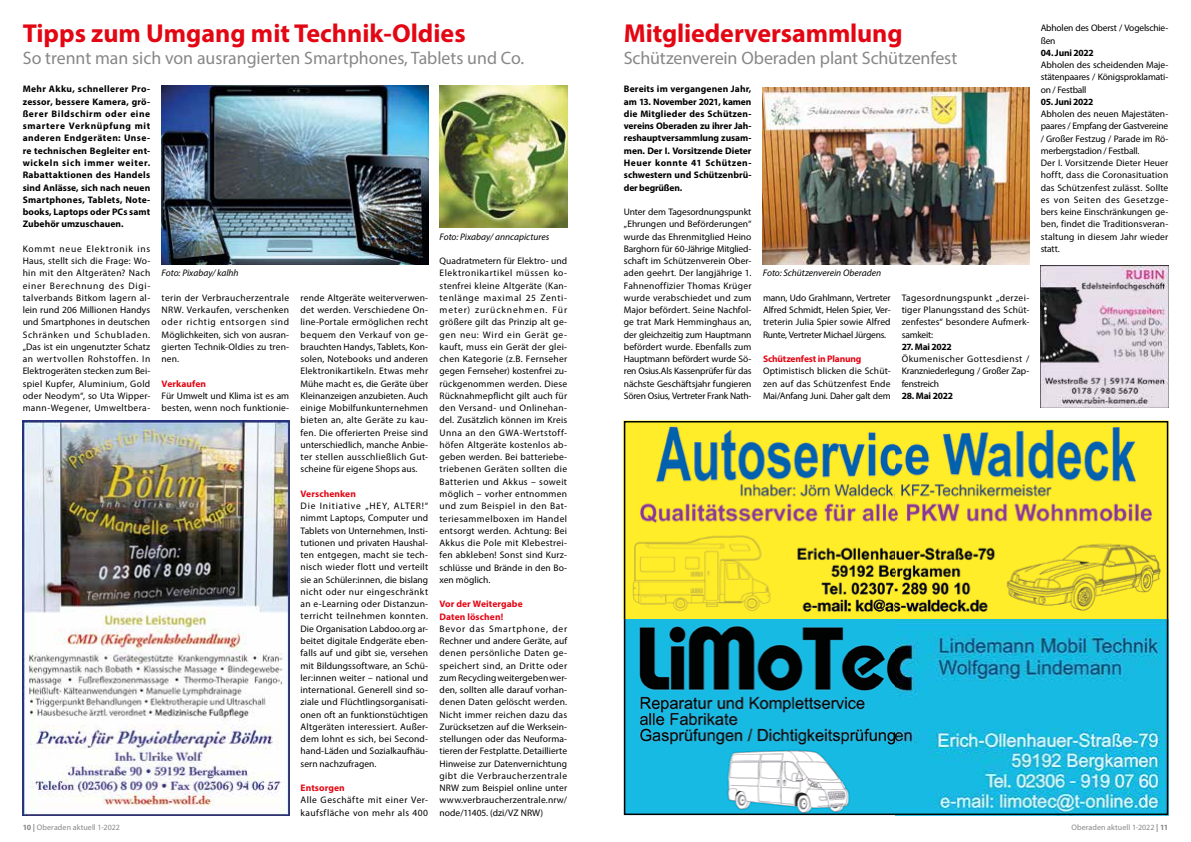
<style>
.page{position:relative;width:1191px;height:842px;background:#fff}
.page>*{position:absolute;margin:0;border:0;box-sizing:border-box;transform-origin:0 0}
.t1{font:700 26px "Myriad Pro";color:#e30613}
.t2{font:18px "Myriad Pro";color:#878787}
.t3{font:9.5px/12.3px "Myriad Pro";letter-spacing:.005em;color:#000;text-align:justify}
.t4{font:700 9.5px/12.3px "Myriad Pro";letter-spacing:.005em;color:#000;text-align:justify}
.t5{font:italic 9.5px "Myriad Pro";color:#000}
.t6{font:700 9.5px/12.3px "Myriad Pro";letter-spacing:.005em;color:#e30613}
.t7{font:9.5px/12.3px "Myriad Pro";letter-spacing:.05em;color:#000}
.t8{font:700 9.5px "Myriad Pro";letter-spacing:-.025em;color:#000}
.t9{font:9.5px/12.3px "Myriad Pro";letter-spacing:-.02em;color:#000}
.t10{font:700 9.5px "Myriad Pro";letter-spacing:-.02em;color:#e30613}
.t11{font:700 9.5px "Myriad Pro";letter-spacing:-.02em;color:#000}
.t12{font:8px "Myriad Pro";letter-spacing:.01em;color:#878787}
.s1{font-weight:700}
</style>
<div class="page">
<img style="left:763px;top:87px;width:266px;height:177px">
<img style="left:162px;top:86px;width:266px;height:178px">
<img style="left:439px;top:86px;width:128px;height:141px">
<img style="left:23px;top:421px;width:266px;height:394px">
<img style="left:627px;top:424px;width:538px;height:388px">
<div style="left:624px;top:421px;width:544px;height:394px;border:2px solid #000"></div>
<img style="left:1040px;top:265px;width:128px;height:142px">
<h1 class="t1" style="left:23px;top:16px;width:444px">Tipps zum Umgang mit Technik-Oldies</h1>
<h2 class="t2" style="left:23px;top:47px;width:503px">So trennt man sich von ausrangierten Smartphones, Tablets und Co.</h2>
<p class="t4" style="left:23px;top:83px;width:129px">Mehr Akku, schnellerer Pro&shy;zessor, bessere Kamera, grö&shy;ßerer Bildschirm oder eine smartere Verknüpfung mit anderen Endgeräten: Unse&shy;re technischen Begleiter ent&shy;wickeln sich immer weiter.<br>Rabattaktionen des Handels sind Anlässe, sich nach neuen Smartphones, Tablets, Note&shy;books, Laptops oder PCs samt Zubehör umzuschauen.</p>
<p class="t3" style="left:23px;top:242px;width:129px">Kommt neue Elektronik ins Haus, stellt sich die Frage: Wo&shy;hin mit den Altgeräten? Nach einer Berechnung des Digi&shy;talverbands Bitkom lagern al&shy;lein rund 206 Millionen Handys und Smartphones in deutschen Schränken und Schubladen. „Das ist ein ungenutzter Schatz an wertvollen Rohstoffen. In Elektrogeräten stecken zum Bei&shy;spiel Kupfer, Aluminium, Gold oder Neodym“, so Uta Wipper&shy;mann-Wegener, Umweltbera-</p>
<p class="t5" style="left:162px;top:267px;width:79px">Foto: Pixabay/ kalhh</p>
<p class="t3" style="left:162px;top:291px;width:129px">terin der Verbraucherzentrale NRW. Verkaufen, verschenken oder richtig entsorgen sind Möglichkeiten, sich von ausran&shy;gierten Technik-Oldies zu tren&shy;nen.</p>
<p class="t6" style="left:162px;top:377px;width:46px">Verkaufen</p>
<p class="t3" style="left:162px;top:389px;width:129px">Für Umwelt und Klima ist es am besten, wenn noch funktionie-</p>
<p class="t3" style="left:300px;top:291px;width:129px">rende Altgeräte weiterverwen&shy;det werden. Verschiedene On&shy;line-Portale ermöglichen recht bequem den Verkauf von ge&shy;brauchten Handys, Tablets, Kon&shy;solen, Notebooks und anderen Elektronikartikeln. Etwas mehr Mühe macht es, die Geräte über Kleinanzeigen anzubieten. Auch einige Mobilfunkunternehmen bieten an, alte Geräte zu kau&shy;fen. Die offerierten Preise sind unterschiedlich, manche Anbie&shy;ter stellen ausschließlich Gut&shy;scheine für eigene Shops aus.</p>
<p class="t6" style="left:300px;top:487px;width:57px">Verschenken</p>
<p class="t3" style="left:300px;top:500px;width:129px">Die Initiative „HEY, ALTER!“ nimmt Laptops, Computer und Tablets von Unternehmen, Insti&shy;tutionen und privaten Haushal&shy;ten entgegen, macht sie tech&shy;nisch wieder flott und verteilt sie an Schüler:innen, die bislang nicht oder nur eingeschränkt an e-Learning oder Distanzun&shy;terricht teilnehmen konnten.<br>Die Organisation Labdoo.org ar&shy;beitet digitale Endgeräte eben&shy;falls auf und gibt sie, versehen mit Bildungssoftware, an Schü&shy;ler:innen weiter – national und international. Generell sind so&shy;ziale und Flüchtlingsorganisati&shy;onen oft an funktionstüchtigen Altgeräten interessiert. Außer&shy;dem lohnt es sich, bei Second&shy;hand-Läden und Sozialkaufhäu&shy;sern nachzufragen.</p>
<p class="t6" style="left:300px;top:781px;width:46px">Entsorgen</p>
<p class="t7" style="left:300px;top:794px;width:129px">Alle Geschäfte mit einer Ver&shy;kaufsfläche von mehr als 400</p>
<p class="t5" style="left:439px;top:230px;width:111px">Foto: Pixabay/ anncapictures</p>
<p class="t3" style="left:439px;top:255px;width:129px">Quadratmetern für Elektro- und Elektronikartikel müssen ko&shy;stenfrei kleine Altgeräte (Kan&shy;tenlänge maximal 25 Zenti&shy;meter) zurücknehmen. Für größere gilt das Prinzip alt ge&shy;gen neu: Wird ein Gerät ge&shy;kauft, muss ein Gerät der glei&shy;chen Kategorie (z.B. Fernseher gegen Fernseher) kostenfrei zu&shy;rückgenommen werden. Diese Rücknahmepflicht gilt auch für den Versand- und Onlinehan&shy;del. Zusätzlich können im Kreis Unna an den GWA-Wertstoff&shy;höfen Altgeräte kostenlos ab&shy;geben werden. Bei batteriebe&shy;triebenen Geräten sollten die Batterien und Akkus – soweit möglich – vorher entnommen und zum Beispiel in den Bat&shy;teriesammelboxen im Handel entsorgt werden. Achtung: Bei Akkus die Pole mit Klebestrei&shy;fen abkleben! Sonst sind Kurz&shy;schlüsse und Brände in den Bo&shy;xen möglich.</p>
<p class="t6" style="left:439px;top:598px;width:85px">Vor der Weitergabe<br>Daten löschen!</p>
<p class="t3" style="left:439px;top:622px;width:129px">Bevor das Smartphone, der Rechner und andere Geräte, auf denen persönliche Daten ge&shy;speichert sind, an Dritte oder zum Recycling weitergeben wer&shy;den, sollten alle darauf vorhan&shy;denen Daten gelöscht werden.<br>Nicht immer reichen dazu das Zurücksetzen auf die Werksein&shy;stellungen oder das Neuforma&shy;tieren der Festplatte. Detaillierte Hinweise zur Datenvernichtung gibt die Verbraucherzentrale NRW zum Beispiel online unter www.verbraucherzentrale.nrw/ node/11405. (dzi/VZ NRW)</p>
<h1 class="t1" style="left:624px;top:17px;width:280px">Mitgliederversammlung</h1>
<h2 class="t2" style="left:624px;top:47px;width:335px">Schützenverein Oberaden plant Schützenfest</h2>
<p class="t4" style="left:624px;top:83px;width:129px">Bereits im vergangenen Jahr, am 13. November 2021, kamen die Mitglieder des Schützen&shy;vereins Oberaden zu ihrer Jah&shy;reshauptversammlung zusam&shy;men. Der I. Vorsitzende Dieter Heuer konnte 41 Schützen&shy;schwestern und Schützenbrü&shy;der begrüßen.</p>
<p class="t3" style="left:624px;top:206px;width:129px">Unter dem Tagesordnungspunkt „Ehrungen und Beförderungen“ wurde das Ehrenmitglied Heino Barghorn für 60-Jährige Mitglied&shy;schaft im Schützenverein Ober&shy;aden geehrt. Der langjährige 1.<br>Fahnenoffizier Thomas Krüger wurde verabschiedet und zum Major befördert. Seine Nachfol&shy;ge trat Mark Hemminghaus an, der gleichzeitig zum Hauptmann befördert wurde. Ebenfalls zum Hauptmann befördert wurde Sö&shy;ren Osius.Als Kassenprüfer für das nächste Geschäftsjahr fungieren Sören Osius, Vertreter Frank Nath-</p>
<p class="t5" style="left:763px;top:267px;width:120px">Foto: Schützenverein Oberaden</p>
<p class="t3" style="left:763px;top:291px;width:129px">mann, Udo Grahlmann, Vertreter Alfred Schmidt, Helen Spier, Ver&shy;treterin Julia Spier sowie Alfred Runte, Vertreter Michael Jürgens.</p>
<p class="t10" style="left:763px;top:353px;width:100px">Schützenfest in Planung</p>
<p class="t3" style="left:763px;top:365px;width:129px">Optimistisch blicken die Schüt&shy;zen auf das Schützenfest Ende Mai/Anfang Juni. Daher galt dem</p>
<p class="t3" style="left:901px;top:291px;width:129px">Tagesordnungspunkt „derzei&shy;tiger Planungsstand des Schüt&shy;zenfestes“ besondere Aufmerk&shy;samkeit:</p>
<p class="t8" style="left:901px;top:340px;width:52px">27. Mai 2022</p>
<p class="t3" style="left:901px;top:353px;width:129px">Ökumenischer Gottesdienst / Kranzniederlegung / Großer Zap&shy;fenstreich</p>
<p class="t8" style="left:901px;top:389px;width:53px">28. Mai 2022</p>
<p class="t9" style="left:1040px;top:22px;width:129px">Abholen des Oberst / Vogelschie&shy;ßen</p>
<p class="t11" style="left:1040px;top:46px;width:55px">04. Juni 2022</p>
<p class="t3" style="left:1040px;top:59px;width:129px">Abholen des scheidenden Maje&shy;stätenpaares / Königsproklamati&shy;on / Festball</p>
<p class="t8" style="left:1040px;top:95px;width:54px">05. Juni 2022</p>
<p class="t3" style="left:1040px;top:108px;width:129px;text-align:left">Abholen des neuen Majestäten&shy;paares / Empfang der Gastvereine / Großer Festzug / Parade im Rö&shy;merbergstadion / Festball.<br>Der I. Vorsitzende Dieter Heuer hofft, dass die Coronasituation das Schützenfest zulässt. Sollte es von Seiten des Gesetzge&shy;bers keine Einschränkungen ge&shy;ben, findet die Traditionsveran&shy;staltung in diesem Jahr wieder statt.</p>
<p class="t12" style="left:23px;top:823px;width:99px"><span class="s1">10 |</span> Oberaden aktuell 1-2022</p>
<p class="t12" style="left:1071px;top:823px;width:98px">Oberaden aktuell 1-2022 <span class="s1">| 11</span></p>
</div>
